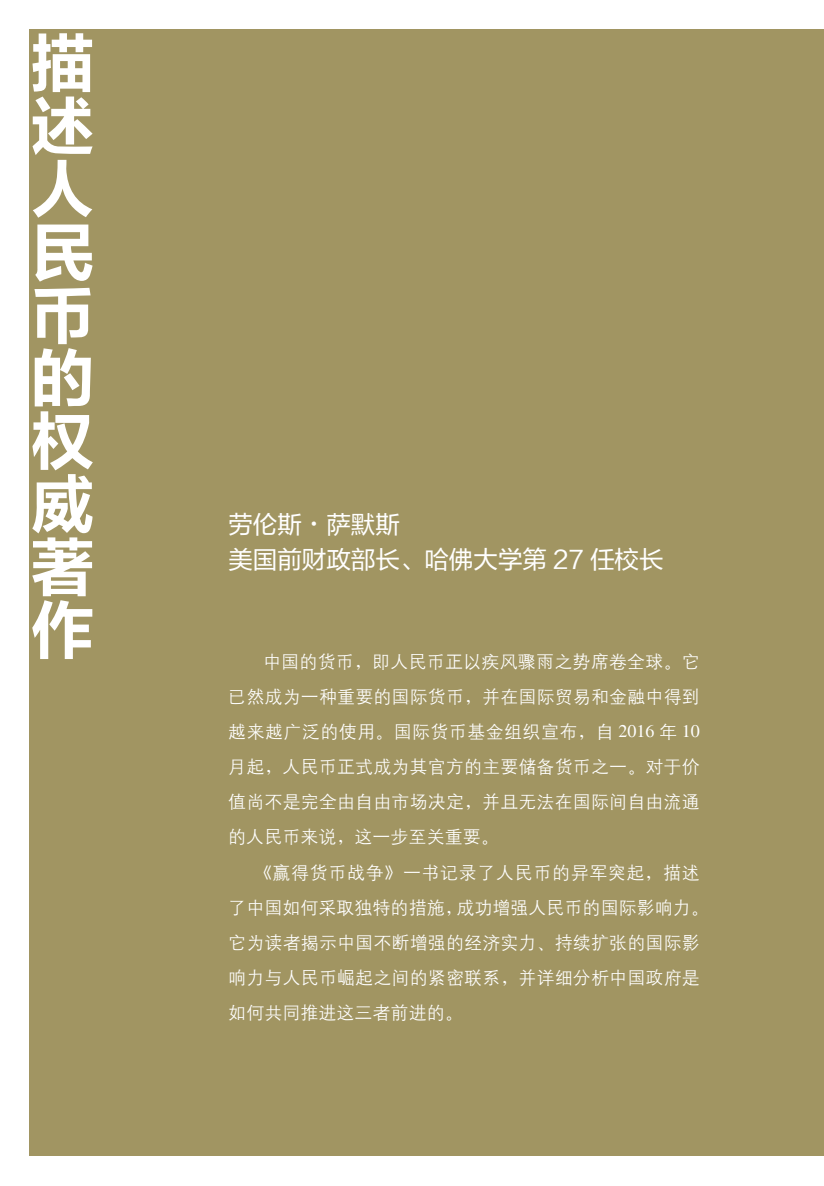
<style>
.page{position:relative;width:824px;height:1186px;background:#fff}
.page>*{position:absolute;margin:0;border:0;box-sizing:border-box;transform-origin:0 0}
.t1{font:63px/63px "FZLTCHJW GB1 0";color:#fff;text-align:justify}
.t2{font:24.5px/35.2px "FZLTHJW GB1 0";color:#fff}
.t3{font:18.03px/35.2px "H Yg 2 gj";letter-spacing:.005em;color:#fff;text-align:justify}
.s1{font-family:"H Yf 9 gj"}
.s2{font-family:"H Ya 1 gj"}
.s3{font-family:"Times"}
</style>
<div class="page">
<div style="left:30px;top:30px;width:793px;height:1126px;background:#a19562"></div>
<h1 class="t1" style="left:31px;top:35px;width:63px">描述人民币的权威著作</h1>
<h2 class="t2" style="left:228px;top:507px;width:437px">劳伦斯<span class="s1">·</span>萨默斯<br>美国前财政部长、哈佛大学第 27 任校长</h2>
<p class="t3" style="left:228px;top:643px;width:473px;text-indent:35px">中国的货币<span class="s2">，</span>即人民币正以疾风骤雨之势席卷全球<span class="s2">。</span>它已然成为一种重要的国际货币<span class="s2">，</span>并在国际贸易和金融中得到越来越广泛的使用<span class="s2">。</span>国际货币基金组织宣布<span class="s2">，</span>自 <span class="s3">2016</span> 年 <span class="s3">10</span>月起<span class="s2">，</span>人民币正式成为其官方的主要储备货币之一<span class="s2">。</span>对于价值尚不是完全由自由市场决定<span class="s2">，</span>并且无法在国际间自由流通的人民币来说<span class="s2">，</span>这一步至关重要<span class="s2">。</span></p>
<p class="t3" style="left:228px;top:854px;width:482px;text-align:left;text-indent:26px"><span class="s2">《</span>赢得货币战争<span class="s2">》</span>一书记录了人民币的异军突起<span class="s2">，</span>描述了中国如何采取独特的措施<span class="s2">，</span>成功增强人民币的国际影响力<span class="s2">。</span>它为读者揭示中国不断增强的经济实力<span class="s2">、</span>持续扩张的国际影响力与人民币崛起之间的紧密联系<span class="s2">，</span>并详细分析中国政府是如何共同推进这三者前进的<span class="s2">。</span></p>
</div>
